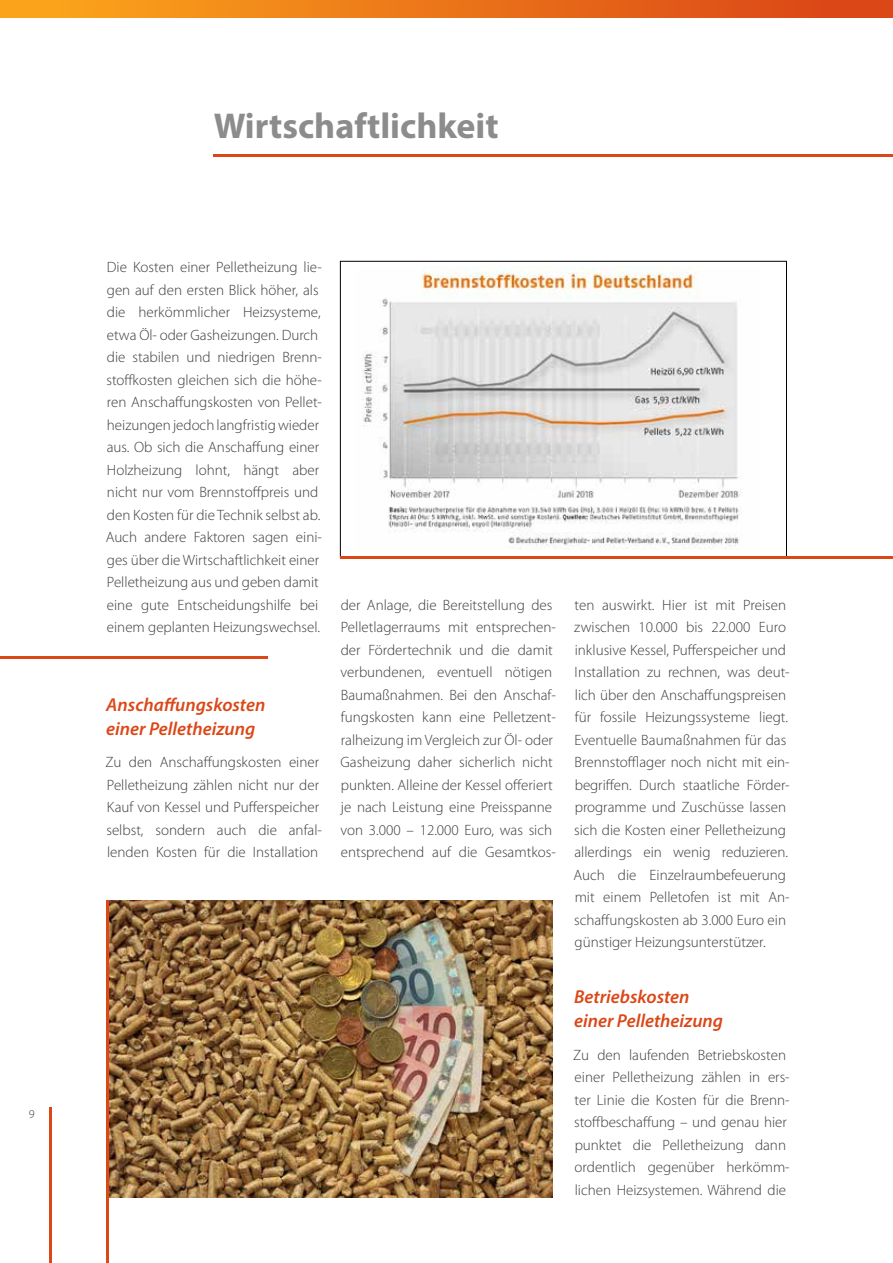
<style>
.page{position:relative;width:893px;height:1263px;background:#fff}
.page>*{position:absolute;margin:0;border:0;box-sizing:border-box;transform-origin:0 0}
.t1{font:700 36px "Myriad Pro";color:#8c8c8c}
.t2{font:italic 600 18.75px/24px "Myriad Pro";color:#db4717}
.t3{font:300 15px/22.5px "Myriad Pro";color:#3c3c3c}
.t4{font:300 12px "Myriad Pro";color:#3c3c3c}
</style>
<div class="page">
<div style="left:340px;top:261px;width:447px;height:296px;border:1px solid #000"></div>
<img style="left:109px;top:901px;width:444px;height:296px">
<hr style="left:49px;top:1108px;width:2px;height:155px;background:#db4717">
<hr style="left:0;top:656px;width:267px;height:3px;background:#db4717">
<div style="left:0;top:0;width:893px;height:17px;background:linear-gradient(to right,#fda81b,#d94117)"></div>
<hr style="left:214px;top:154px;width:679px;height:3px;background:#db4717">
<hr style="left:106px;top:901px;width:3px;height:362px;background:#db4717">
<hr style="left:340px;top:557px;width:553px;height:2px;background:#db4717">
<img style="left:362px;top:266px;width:380px;height:283px">
<p class="t4" style="left:29px;top:1106px;width:7px">9</p>
<h1 class="t1" style="left:214px;top:102px;width:286px">Wirtschaftlichkeit</h1>
<p class="t3" style="left:106px;top:256px;width:218px">Die Kosten einer Pelletheizung lie&shy;gen auf den ersten Blick höher, als die herkömmlicher Heizsysteme, etwa Öl- oder Gasheizungen. Durch die stabilen und niedrigen Brenn&shy;stoffkosten gleichen sich die höhe&shy;ren Anschaffungskosten von Pellet&shy;heizungen jedoch langfristig wieder aus. Ob sich die Anschaffung einer Holzheizung lohnt, hängt aber nicht nur vom Brennstoffpreis und den Kosten für die Technik selbst ab.<br>Auch andere Faktoren sagen eini&shy;ges über die Wirtschaftlichkeit einer Pelletheizung aus und geben damit eine gute Entscheidungshilfe bei einem geplanten Heizungswechsel.</p>
<p class="t2" style="left:106px;top:693px;width:161px">Anschaffungskosten einer Pelletheizung</p>
<p class="t3" style="left:105px;top:751px;width:218px">Zu den Anschaffungskosten einer Pelletheizung zählen nicht nur der Kauf von Kessel und Pufferspeicher selbst, sondern auch die anfal&shy;lenden Kosten für die Installation</p>
<p class="t3" style="left:340px;top:593px;width:217px">der Anlage, die Bereitstellung des Pelletlagerraums mit entsprechen&shy;der Fördertechnik und die damit verbundenen, eventuell nötigen Baumaßnahmen. Bei den Anschaf&shy;fungskosten kann eine Pelletzent&shy;ralheizung im Vergleich zur Öl- oder Gasheizung daher sicherlich nicht punkten. Alleine der Kessel offeriert je nach Leistung eine Preisspanne von 3.000 – 12.000 Euro, was sich entsprechend auf die Gesamtkos-</p>
<p class="t3" style="left:573px;top:593px;width:218px">ten auswirkt. Hier ist mit Preisen zwischen 10.000 bis 22.000 Euro inklusive Kessel, Pufferspeicher und Installation zu rechnen, was deut&shy;lich über den Anschaffungspreisen für fossile Heizungssysteme liegt.<br>Eventuelle Baumaßnahmen für das Brennstofflager noch nicht mit ein&shy;begriffen. Durch staatliche Förder&shy;programme und Zuschüsse lassen sich die Kosten einer Pelletheizung allerdings ein wenig reduzieren.<br>Auch die Einzelraumbefeuerung mit einem Pelletofen ist mit An&shy;schaffungskosten ab 3.000 Euro ein günstiger Heizungsunterstützer.</p>
<p class="t2" style="left:574px;top:984px;width:150px">Betriebskosten einer Pelletheizung</p>
<p class="t3" style="left:573px;top:1043px;width:218px">Zu den laufenden Betriebskosten einer Pelletheizung zählen in ers&shy;ter Linie die Kosten für die Brenn&shy;stoffbeschaffung – und genau hier punktet die Pelletheizung dann ordentlich gegenüber herkömm&shy;lichen Heizsystemen. Während die</p>
</div>
